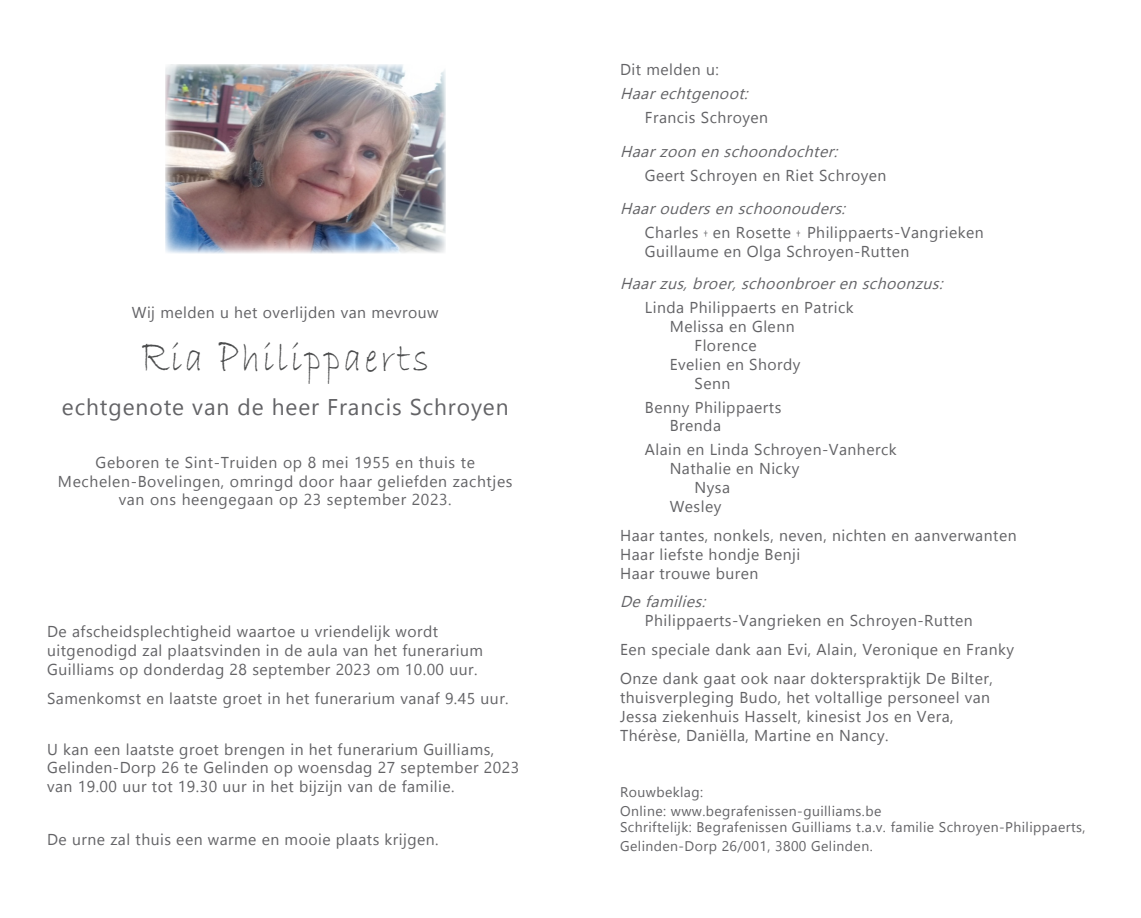
<style>
.page{position:relative;width:1141px;height:918px;background:#fff}
.page>*{position:absolute;margin:0;border:0;box-sizing:border-box;transform-origin:0 0}
.t1{font:42px "Bradley Hand ITC";letter-spacing:.08em;color:#4b4c4d;scale:.87 1}
.t2{font:22.75px "Gadugi";letter-spacing:.04em;color:#636366}
.t3{font:15.75px "Gadugi";letter-spacing:.03em;color:#636366}
.t4{font:italic 15.75px "Gadugi";color:#636366}
.t5{font:14px "Gadugi";letter-spacing:.03em;color:#636366}
.s1{font-size:52.5px}
.s2{font-size:10.5px}
</style>
<div class="page">
<img style="left:166px;top:64px;width:280px;height:190px">
<p class="t3" style="left:132px;top:303px;width:308px">Wij melden u het overlijden van mevrouw</p>
<p class="t1" style="left:141px;top:331px;width:332px"><span class="s1">R</span>ia <span class="s1">P</span>hilippaerts</p>
<p class="t2" style="left:62px;top:393px;width:448px">echtgenote van de heer Francis Schroyen</p>
<p class="t3" style="left:96px;top:452px;width:381px">Geboren te Sint-Truiden op 8 mei 1955 en thuis te</p>
<p class="t3" style="left:58px;top:471px;width:456px">Mechelen-Bovelingen, omringd door haar geliefden zachtjes</p>
<p class="t3" style="left:119px;top:490px;width:334px">van ons heengegaan op 23 september 2023.</p>
<p class="t3" style="left:47px;top:622px;width:393px">De afscheidsplechtigheid waartoe u vriendelijk wordt</p>
<p class="t3" style="left:47px;top:641px;width:437px">uitgenodigd zal plaatsvinden in de aula van het funerarium</p>
<p class="t3" style="left:47px;top:660px;width:432px">Guilliams op donderdag 28 september 2023 om 10.00 uur.</p>
<p class="t3" style="left:47px;top:688px;width:463px">Samenkomst en laatste groet in het funerarium vanaf 9.45 uur.</p>
<p class="t3" style="left:47px;top:739px;width:449px">U kan een laatste groet brengen in het funerarium Guilliams,</p>
<p class="t3" style="left:47px;top:758px;width:474px">Gelinden-Dorp 26 te Gelinden op woensdag 27 september 2023</p>
<p class="t3" style="left:47px;top:777px;width:409px">van 19.00 uur tot 19.30 uur in het bijzijn van de familie.</p>
<p class="t3" style="left:47px;top:829px;width:393px">De urne zal thuis een warme en mooie plaats krijgen.</p>
<p class="t3" style="left:620px;top:60px;width:100px">Dit melden u:</p>
<p class="t4" style="left:620px;top:84px;width:134px">Haarechtgenoot:</p>
<p class="t3" style="left:645px;top:108px;width:125px">Francis Schroyen</p>
<p class="t4" style="left:620px;top:142px;width:224px">Haarzoon en schoondochter:</p>
<p class="t3" style="left:645px;top:165px;width:243px">Geert Schroyen en Riet Schroyen</p>
<p class="t4" style="left:620px;top:199px;width:231px">Haaroudersen schoonouders:</p>
<p class="t3" style="left:645px;top:223px;width:340px">Charles <span class="s2">†</span> en Rosette <span class="s2">†</span> Philippaerts-Vangrieken</p>
<p class="t3" style="left:645px;top:242px;width:266px">Guillaume en Olga Schroyen-Rutten</p>
<p class="t4" style="left:620px;top:274px;width:329px">Haarzus,broer,schoonbroeren schoonzus:</p>
<p class="t3" style="left:645px;top:298px;width:210px">Linda Philippaerts en Patrick</p>
<p class="t3" style="left:670px;top:317px;width:126px">Melissa en Glenn</p>
<p class="t3" style="left:694px;top:336px;width:64px">Florence</p>
<p class="t3" style="left:670px;top:355px;width:132px">Evelien en Shordy</p>
<p class="t3" style="left:694px;top:373px;width:37px">Senn</p>
<p class="t3" style="left:645px;top:397px;width:138px">Benny Philippaerts</p>
<p class="t3" style="left:670px;top:416px;width:53px">Brenda</p>
<p class="t3" style="left:645px;top:440px;width:253px">Alain en Linda Schroyen-Vanherck</p>
<p class="t3" style="left:670px;top:459px;width:131px">Nathalie en Nicky</p>
<p class="t3" style="left:694px;top:478px;width:37px">Nysa</p>
<p class="t3" style="left:670px;top:497px;width:53px">Wesley</p>
<p class="t3" style="left:620px;top:526px;width:398px">Haar tantes, nonkels, neven, nichten en aanverwanten</p>
<p class="t3" style="left:620px;top:545px;width:182px">Haar liefste hondje Benji</p>
<p class="t3" style="left:620px;top:563px;width:140px">Haar trouwe buren</p>
<p class="t4" style="left:620px;top:592px;width:92px">De families:</p>
<p class="t3" style="left:645px;top:611px;width:329px">Philippaerts-Vangrieken en Schroyen-Rutten</p>
<p class="t3" style="left:620px;top:640px;width:395px">Een speciale dank aan Evi, Alain, Veronique en Franky</p>
<p class="t3" style="left:620px;top:669px;width:374px">Onze dank gaat ook naar dokterspraktijk De Bilter,</p>
<p class="t3" style="left:620px;top:688px;width:372px">thuisverpleging Budo, het voltallige personeel van</p>
<p class="t3" style="left:620px;top:707px;width:335px">Jessa ziekenhuis Hasselt, kinesist Jos en Vera,</p>
<p class="t3" style="left:620px;top:725px;width:270px">Thérèse, Daniëlla, Martine en Nancy.</p>
<p class="t5" style="left:620px;top:784px;width:85px">Rouwbeklag:</p>
<p class="t5" style="left:620px;top:802px;width:263px">Online: www.begrafenissen-guilliams.be</p>
<p class="t5" style="left:620px;top:819px;width:467px">Schriftelijk: Begrafenissen Guilliams t.a.v. familie Schroyen-Philippaerts,</p>
<p class="t5" style="left:620px;top:838px;width:254px">Gelinden-Dorp 26/001, 3800 Gelinden.</p>
</div>
